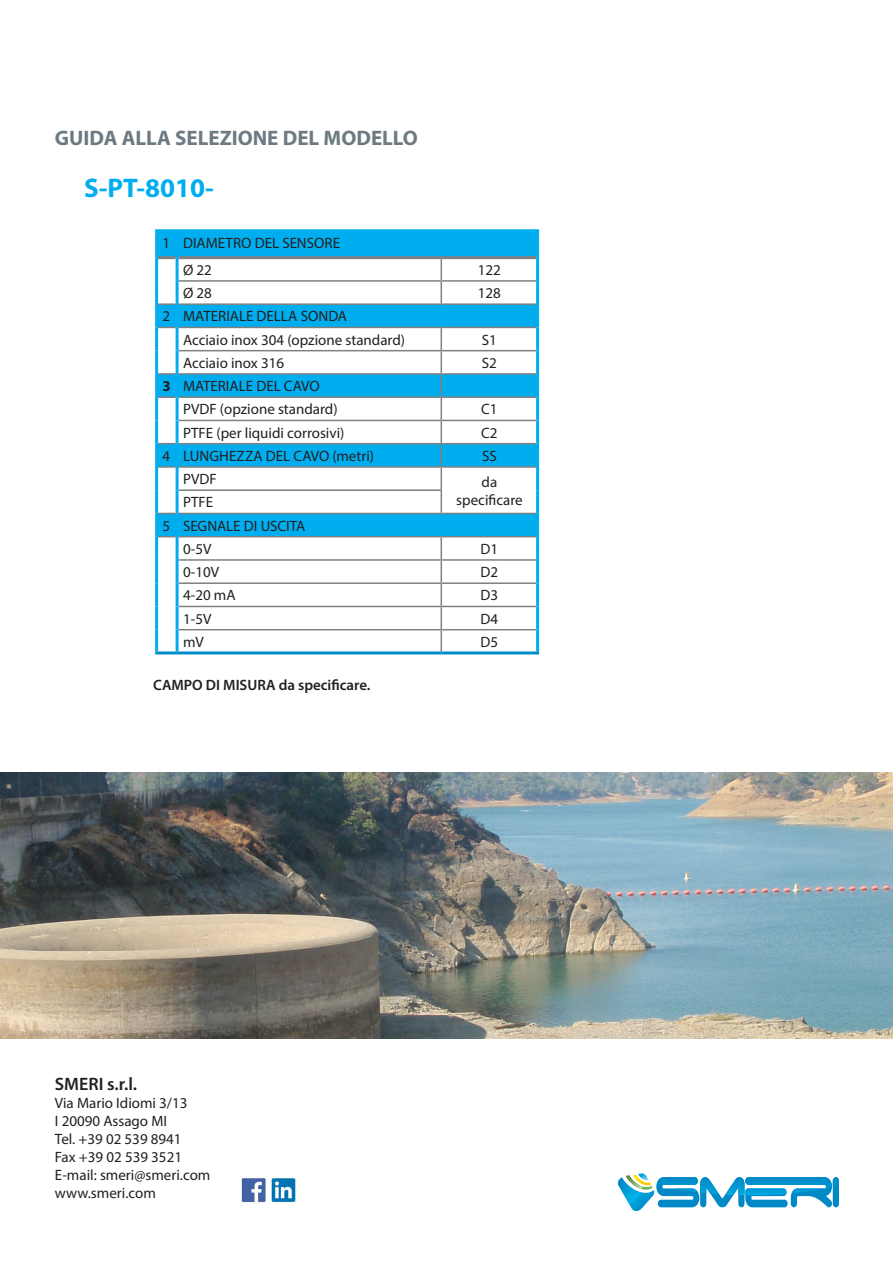
<style>
.page{position:relative;width:893px;height:1263px;background:#fff}
.page>*{position:absolute;margin:0;border:0;box-sizing:border-box;transform-origin:0 0}
.t1{font:700 27px "Myriad Pro";color:#00aeef}
.t2{font:700 21px "Myriad Pro";color:#6d7a81}
.t3{font:600 18px "Myriad Pro";color:#231f20}
.t4{font:15px/18px "Myriad Pro";color:#231f20}
.t5{font:600 15px "Myriad Pro";color:#231f20}
.s1{font-weight:700}
</style>
<div class="page">
<svg style="left:158px;top:232px;width:378px;height:304px"></svg>
<hr style="left:179px;top:280px;width:262px;height:2px;background:#808080">
<hr style="left:441px;top:280px;width:95px;height:2px;background:#808080">
<svg style="left:441px;top:259px;width:1px;height:44px"></svg>
<svg style="left:158px;top:303px;width:18px;height:2px"></svg>
<hr style="left:179px;top:303px;width:262px;height:2px;background:#808080">
<hr style="left:441px;top:303px;width:95px;height:2px;background:#808080">
<svg style="left:158px;top:327px;width:18px;height:1px"></svg>
<hr style="left:179px;top:327px;width:262px;height:1px;background:#808080">
<hr style="left:441px;top:327px;width:95px;height:1px;background:#808080">
<hr style="left:179px;top:350px;width:262px;height:1px;background:#808080">
<hr style="left:441px;top:350px;width:95px;height:1px;background:#808080">
<svg style="left:158px;top:373px;width:18px;height:2px"></svg>
<hr style="left:179px;top:373px;width:262px;height:2px;background:#808080">
<hr style="left:441px;top:373px;width:95px;height:2px;background:#808080">
<svg style="left:158px;top:396px;width:18px;height:2px"></svg>
<hr style="left:179px;top:396px;width:262px;height:2px;background:#808080">
<hr style="left:441px;top:396px;width:95px;height:2px;background:#808080">
<hr style="left:179px;top:420px;width:262px;height:1px;background:#808080">
<hr style="left:441px;top:420px;width:95px;height:1px;background:#808080">
<svg style="left:158px;top:443px;width:18px;height:1px"></svg>
<hr style="left:179px;top:443px;width:262px;height:1px;background:#808080">
<hr style="left:441px;top:443px;width:95px;height:1px;background:#808080">
<svg style="left:158px;top:466px;width:18px;height:2px"></svg>
<hr style="left:179px;top:466px;width:262px;height:2px;background:#808080">
<hr style="left:441px;top:466px;width:95px;height:2px;background:#808080">
<hr style="left:179px;top:489px;width:263px;height:2px;background:#808080">
<svg style="left:441px;top:328px;width:1px;height:185px"></svg>
<svg style="left:158px;top:513px;width:18px;height:1px"></svg>
<hr style="left:179px;top:513px;width:262px;height:1px;background:#808080">
<hr style="left:441px;top:513px;width:95px;height:1px;background:#808080">
<svg style="left:158px;top:536px;width:18px;height:1px"></svg>
<hr style="left:179px;top:536px;width:262px;height:1px;background:#808080">
<hr style="left:441px;top:536px;width:95px;height:1px;background:#808080">
<hr style="left:179px;top:559px;width:262px;height:2px;background:#808080">
<hr style="left:441px;top:559px;width:95px;height:2px;background:#808080">
<hr style="left:179px;top:582px;width:262px;height:2px;background:#808080">
<hr style="left:441px;top:582px;width:95px;height:2px;background:#808080">
<hr style="left:179px;top:606px;width:262px;height:1px;background:#808080">
<hr style="left:441px;top:606px;width:95px;height:1px;background:#808080">
<hr style="left:179px;top:629px;width:262px;height:1px;background:#808080">
<hr style="left:441px;top:629px;width:95px;height:1px;background:#808080">
<svg style="left:441px;top:537px;width:1px;height:114px"></svg>
<hr style="left:158px;top:256px;width:18px;height:3px;background:#808080">
<hr style="left:179px;top:256px;width:262px;height:3px;background:#808080">
<hr style="left:441px;top:256px;width:95px;height:3px;background:#808080">
<hr style="left:155px;top:229px;width:22px;height:3px;background:#00aeef">
<hr style="left:155px;top:232px;width:3px;height:26px;background:#00aeef">
<hr style="left:177px;top:229px;width:264px;height:3px;background:#00aeef">
<hr style="left:176px;top:232px;width:3px;height:26px;background:#00aeef">
<hr style="left:441px;top:229px;width:98px;height:3px;background:#00aeef">
<hr style="left:536px;top:232px;width:3px;height:26px;background:#00aeef">
<hr style="left:155px;top:258px;width:3px;height:23px;background:#00aeef">
<hr style="left:176px;top:258px;width:3px;height:23px;background:#00aeef">
<hr style="left:536px;top:258px;width:3px;height:23px;background:#00aeef">
<hr style="left:155px;top:281px;width:3px;height:23px;background:#00aeef">
<hr style="left:176px;top:281px;width:3px;height:23px;background:#00aeef">
<hr style="left:536px;top:281px;width:3px;height:23px;background:#00aeef">
<hr style="left:155px;top:304px;width:3px;height:23px;background:#00aeef">
<hr style="left:176px;top:304px;width:3px;height:23px;background:#00aeef">
<hr style="left:536px;top:304px;width:3px;height:23px;background:#00aeef">
<hr style="left:155px;top:327px;width:3px;height:24px;background:#00aeef">
<hr style="left:176px;top:327px;width:3px;height:24px;background:#00aeef">
<hr style="left:536px;top:327px;width:3px;height:24px;background:#00aeef">
<hr style="left:155px;top:351px;width:3px;height:23px;background:#00aeef">
<hr style="left:176px;top:351px;width:3px;height:23px;background:#00aeef">
<hr style="left:536px;top:351px;width:3px;height:23px;background:#00aeef">
<hr style="left:155px;top:374px;width:3px;height:23px;background:#00aeef">
<hr style="left:176px;top:374px;width:3px;height:23px;background:#00aeef">
<hr style="left:536px;top:374px;width:3px;height:23px;background:#00aeef">
<hr style="left:155px;top:397px;width:3px;height:23px;background:#00aeef">
<hr style="left:176px;top:397px;width:3px;height:23px;background:#00aeef">
<hr style="left:536px;top:397px;width:3px;height:23px;background:#00aeef">
<hr style="left:155px;top:420px;width:3px;height:24px;background:#00aeef">
<hr style="left:176px;top:420px;width:3px;height:24px;background:#00aeef">
<hr style="left:536px;top:420px;width:3px;height:24px;background:#00aeef">
<hr style="left:155px;top:444px;width:3px;height:23px;background:#00aeef">
<hr style="left:176px;top:444px;width:3px;height:23px;background:#00aeef">
<hr style="left:536px;top:444px;width:3px;height:23px;background:#00aeef">
<hr style="left:155px;top:467px;width:3px;height:23px;background:#00aeef">
<hr style="left:176px;top:467px;width:3px;height:23px;background:#00aeef">
<hr style="left:536px;top:467px;width:3px;height:23px;background:#00aeef">
<hr style="left:155px;top:490px;width:3px;height:23px;background:#00aeef">
<hr style="left:176px;top:490px;width:3px;height:23px;background:#00aeef">
<hr style="left:536px;top:490px;width:3px;height:23px;background:#00aeef">
<hr style="left:155px;top:513px;width:3px;height:24px;background:#00aeef">
<hr style="left:176px;top:513px;width:3px;height:24px;background:#00aeef">
<hr style="left:536px;top:513px;width:3px;height:24px;background:#00aeef">
<hr style="left:155px;top:537px;width:3px;height:23px;background:#00aeef">
<hr style="left:176px;top:537px;width:3px;height:23px;background:#00aeef">
<hr style="left:536px;top:537px;width:3px;height:23px;background:#00aeef">
<hr style="left:155px;top:560px;width:3px;height:23px;background:#00aeef">
<hr style="left:176px;top:560px;width:3px;height:23px;background:#00aeef">
<hr style="left:536px;top:560px;width:3px;height:23px;background:#00aeef">
<hr style="left:155px;top:583px;width:3px;height:23px;background:#00aeef">
<hr style="left:176px;top:583px;width:3px;height:23px;background:#00aeef">
<hr style="left:536px;top:583px;width:3px;height:23px;background:#00aeef">
<hr style="left:155px;top:606px;width:3px;height:24px;background:#00aeef">
<hr style="left:176px;top:606px;width:3px;height:24px;background:#00aeef">
<hr style="left:536px;top:606px;width:3px;height:24px;background:#00aeef">
<hr style="left:155px;top:630px;width:3px;height:21px;background:#00aeef">
<hr style="left:176px;top:630px;width:3px;height:21px;background:#00aeef">
<hr style="left:536px;top:630px;width:3px;height:21px;background:#00aeef">
<hr style="left:155px;top:651px;width:22px;height:3px;background:#008cca">
<hr style="left:177px;top:651px;width:264px;height:3px;background:#008cca">
<hr style="left:441px;top:651px;width:98px;height:3px;background:#008cca">
<img style="left:241px;top:1178px;width:55px;height:25px">
<svg style="left:617px;top:1173px;width:222px;height:38px"></svg>
<img style="left:0;top:773px;width:893px;height:266px">
<h2 class="t2" style="left:55px;top:124px;width:365px">GUIDA ALLA SELEZIONE DEL MODELLO</h2>
<h1 class="t1" style="left:84px;top:171px;width:131px">S-PT-8010-</h1>
<p class="t4" style="left:183px;top:229px;width:159px;line-height:26.8px;text-indent:-20px">1 DIAMETRO DEL SENSORE<br>Ø 22</p>
<p class="t4" style="left:478px;top:261px;width:25px">122</p>
<p class="t4" style="left:183px;top:284px;width:30px">Ø 28</p>
<p class="t4" style="left:478px;top:284px;width:25px">128</p>
<p class="t4" style="left:183px;top:305px;width:223px;line-height:23.2px;text-indent:-20px">2 MATERIALE DELLA SONDA<br>Acciaio inox 304 (opzione standard)</p>
<p class="t4" style="left:482px;top:330px;width:17px">S1</p>
<p class="t4" style="left:183px;top:354px;width:103px">Acciaio inox 316</p>
<p class="t4" style="left:482px;top:354px;width:17px">S2</p>
<p class="t4" style="left:183px;top:374px;width:156px;line-height:23.2px;text-indent:-20px"><span class="s1">3</span> MATERIALE DEL CAVO<br>PVDF (opzione standard)</p>
<p class="t4" style="left:481px;top:400px;width:18px">C1</p>
<p class="t4" style="left:183px;top:423px;width:163px">PTFE (per liquidi corrosivi)</p>
<p class="t4" style="left:481px;top:423px;width:18px">C2</p>
<p class="t4" style="left:163px;top:447px;width:213px">4 LUNGHEZZA DEL CAVO (metri)</p>
<p class="t4" style="left:482px;top:447px;width:16px">SS</p>
<p class="t4" style="left:183px;top:470px;width:35px">PVDF</p>
<p class="t4" style="left:482px;top:473px;width:17px">da</p>
<p class="t4" style="left:183px;top:493px;width:32px">PTFE</p>
<p class="t4" style="left:456px;top:491px;width:68px">specificare</p>
<p class="t4" style="left:183px;top:514px;width:124px;line-height:23.2px;text-indent:-20px">5 SEGNALE DI USCITA<br>0-5V</p>
<p class="t4" style="left:481px;top:540px;width:19px">D1</p>
<p class="t4" style="left:183px;top:563px;width:38px">0-10V</p>
<p class="t4" style="left:481px;top:563px;width:19px">D2</p>
<p class="t4" style="left:183px;top:586px;width:54px">4-20 mA</p>
<p class="t4" style="left:481px;top:586px;width:19px">D3</p>
<p class="t4" style="left:183px;top:609px;width:30px">1-5V</p>
<p class="t4" style="left:481px;top:609px;width:19px">D4</p>
<p class="t4" style="left:183px;top:633px;width:22px">mV</p>
<p class="t4" style="left:481px;top:633px;width:19px">D5</p>
<p class="t5" style="left:153px;top:675px;width:219px">CAMPO DI MISURA da specificare.</p>
<p class="t3" style="left:55px;top:1072px;width:84px">SMERI s.r.l.</p>
<p class="t4" style="left:55px;top:1093px;width:157px">Via Mario Idiomi 3/13<br>I 20090 Assago MI<br>Tel. +39 02 539 8941<br>Fax +39 02 539 3521<br>E-mail: smeri@smeri.com www.smeri.com</p>
</div>
